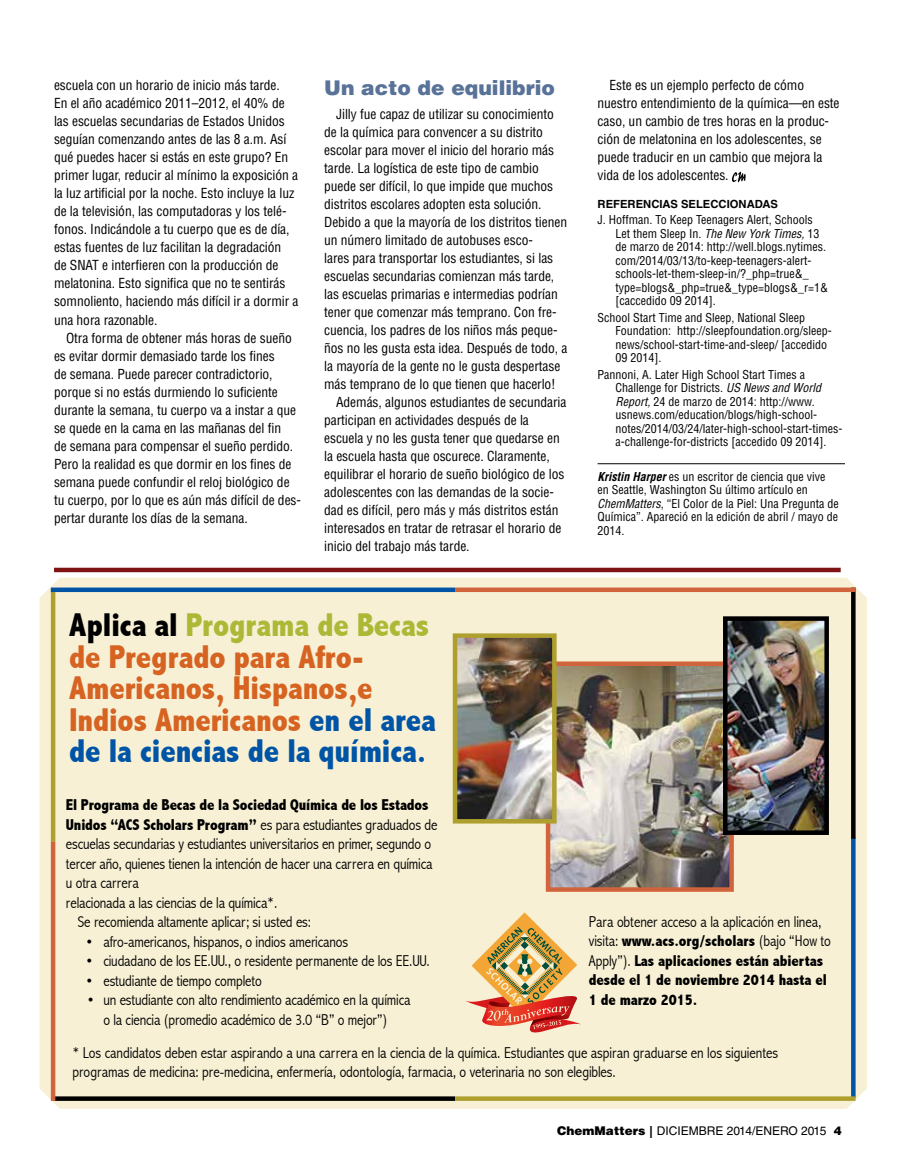
<style>
.page{position:relative;width:905px;height:1175px;background:#fff}
.page>*{position:absolute;margin:0;border:0;box-sizing:border-box;transform-origin:0 0}
.t1{font:800 condensed 33px/31.5px "Abadi";letter-spacing:-.005em;color:#d66321}
.t2{font:900 20.25px "Helvetica LT Std";color:#587298}
.t3{font:300 condensed 15.75px/19.5px "Abadi";letter-spacing:-.01em;color:#000;text-align:center}
.t4{font:800 condensed 15.75px/19.5px "Abadi";letter-spacing:-.005em;color:#000}
.t5{font:condensed 13.5px/18px "Helvetica LT Std";letter-spacing:-.005em;color:#000}
.t6{font:condensed 12px/13.5px "Helvetica LT Std";color:#000}
.t7{font:12px "Helvetica LT Std";color:#000}
.t8{font:700 11.25px "Helvetica LT Std";color:#000}
.s1{color:#000}
.s2{color:#acb937}
.s3{color:#0054a6}
.s4{font-style:italic}
.s5{font-weight:700;font-style:italic}
.s6{font-weight:800}
.s7{font-weight:300}
.s8{font-weight:900}
</style>
<div class="page">
<hr style="left:597px;top:463px;width:248px;height:1px;background:#000">
<svg style="left:732px;top:172px;width:13px;height:10px"></svg>
<div style="left:54px;top:567px;width:786px;height:5px;background:#7e1315"></div>
<div style="left:40px;top:578px;width:826px;height:530px;background:#f7f0d4"></div>
<img style="left:551px;top:666px;width:177px;height:220px">
<div style="left:546px;top:661px;width:187px;height:230px;border:4px solid #d1643c"></div>
<hr style="left:51px;top:588px;width:4px;height:253px;background:#ae9f2f">
<svg style="left:55px;top:1096px;width:400px;height:4px;background:#181714"></svg>
<div style="left:51px;top:587px;width:404px;height:5px;background:#0054a6"></div>
<hr style="left:51px;top:841px;width:4px;height:259px;background:#d1643c">
<svg style="left:464px;top:912px;width:116px;height:122px;background:#deb386"></svg>
<img style="left:458px;top:638px;width:93px;height:180px">
<div style="left:453px;top:633px;width:103px;height:190px;border:4px solid #ae9f2f"></div>
<img style="left:728px;top:621px;width:95px;height:209px">
<div style="left:723px;top:616px;width:105px;height:219px;border:4px solid #000"></div>
<svg style="left:851px;top:838px;width:4px;height:258px"></svg>
<svg style="left:851px;top:592px;width:4px;height:246px"></svg>
<div style="left:455px;top:587px;width:400px;height:5px;background:#d1643c"></div>
<svg style="left:455px;top:1096px;width:400px;height:4px;background:#b4a63e"></svg>
<p class="t5" style="left:54px;top:76px;width:246px">escuela con un horario de inicio más tarde.<br>En el año académico 2011–2012, el 40% de las escuelas secundarias de Estados Unidos seguían comenzando antes de las 8 a.m. Así qué puedes hacer si estás en este grupo? En primer lugar, reducir al mínimo la exposición a la luz artificial por la noche. Esto incluye la luz de la televisión, las computadoras y los telé&shy;fonos. I ndicándole a tu cuerpo que es de día, estas fuentes de luz facilitan la degradación<br>de SNAT e interfieren con la producción de melatonina. Esto significa que no te sentirás somnoliento, haciendo más difícil ir a dormir a una hora razonable.</p>
<p class="t5" style="left:54px;top:328px;width:248px;text-indent:12px">Otra forma de obtener más horas de sueño es evitar dormir demasiado tarde los fines<br>de semana. Puede parecer contradictorio, porque si no estás durmiendo lo suficiente durante la semana, tu cuerpo va a instar a que se quede en la cama en las mañanas del fin<br>de semana para compensar el sueño perdido.<br>Pero la realidad es que dormir en los fines de semana puede confundir el reloj biológico de tu cuerpo, por lo que es aún más difícil de des&shy;pertar durante los días de la semana.</p>
<h2 class="t2" style="left:324px;top:74px;width:232px">Un acto de equilibrio</h2>
<p class="t5" style="left:336px;top:105px;width:219px">Jilly fue capaz de utilizar su conocimiento</p>
<p class="t5" style="left:324px;top:123px;width:220px">de la química para convencer a su distrito</p>
<p class="t5" style="left:324px;top:141px;width:231px">escolar para mover el inicio del horario más</p>
<p class="t5" style="left:324px;top:159px;width:216px">tarde. La logística de este tipo de cambio</p>
<p class="t5" style="left:324px;top:177px;width:230px">puede ser difícil, lo que impide que muchos</p>
<p class="t5" style="left:324px;top:195px;width:219px">distritos escolares adopten esta solución.</p>
<p class="t5" style="left:324px;top:213px;width:244px">Debido a que la mayoría de los distritos tienen</p>
<p class="t5" style="left:324px;top:231px;width:210px">un número limitado de autobuses esco-</p>
<p class="t5" style="left:324px;top:249px;width:230px">lares para transportar los estudiantes, si las</p>
<p class="t5" style="left:324px;top:267px;width:232px">escuelas secundarias comienzan más tarde,</p>
<p class="t5" style="left:324px;top:285px;width:235px">las escuelas primarias e intermedias podrían</p>
<p class="t5" style="left:324px;top:303px;width:234px">tener que comenzar más temprano. Con fre-</p>
<p class="t5" style="left:324px;top:321px;width:235px">cuencia, los padres de los niños más peque-</p>
<p class="t5" style="left:324px;top:339px;width:245px">ños no les gusta esta idea. Después de todo, a</p>
<p class="t5" style="left:324px;top:357px;width:238px">la mayoría de la gente no le gusta despertase</p>
<p class="t5" style="left:324px;top:375px;width:233px">más temprano de lo que tienen que hacerlo!</p>
<p class="t5" style="left:336px;top:393px;width:232px">Además, algunos estudiantes de secundaria</p>
<p class="t5" style="left:324px;top:411px;width:206px">participan en actividades después de la</p>
<p class="t5" style="left:324px;top:429px;width:237px">escuela y no les gusta tener que quedarse en</p>
<p class="t5" style="left:324px;top:447px;width:227px">la escuela hasta que oscurece. Claramente,</p>
<p class="t5" style="left:324px;top:465px;width:242px">equilibrar el horario de sueño biológico de los</p>
<p class="t5" style="left:324px;top:483px;width:231px">adolescentes con las demandas de la socie-</p>
<p class="t5" style="left:324px;top:501px;width:236px">dad es difícil, pero más y más distritos están</p>
<p class="t5" style="left:324px;top:519px;width:239px">interesados en tratar de retrasar el horario de</p>
<p class="t5" style="left:324px;top:537px;width:147px">inicio del trabajo más tarde.</p>
<h1 class="t1" style="left:69px;top:609px;width:368px"><span class="s1">Aplica al</span> <span class="s2">Programa de Becas </span>de Pregrado para Afro-<br>Americanos, Hispanos,e<br>Indios Americanos <span class="s3">en el area de la ciencias de la química.</span></h1>
<p class="t5" style="left:597px;top:76px;width:243px;text-indent:12px">Este es un ejemplo perfecto de cómo nuestro entendimiento de la química—en este caso, un cambio de tres horas en la produc&shy;ción de melatonina en los adolescentes, se puede traducir en un cambio que mejora la vida de los adolescentes.</p>
<p class="t8" style="left:597px;top:197px;width:182px">REFERENCIAS SELECCIONADAS</p>
<p class="t6" style="left:615px;top:213px;width:214px;text-indent:-18px">J. Hoffman. To Keep Teenagers Alert, Schools Let them Sleep I n. <span class="s4">The New York Times,</span> 13 de marzo de 2014: http://well.blogs.nytimes. com/2014/03/13/to-keep-teenagers-alert&shy;schools-let-them-sleep-in/?_php=true&amp;_ type=blogs&amp;_php=true&amp;_type=blogs&amp;_r=1&amp; [caccedido 09 2014].</p>
<p class="t6" style="left:615px;top:310px;width:218px;text-indent:-18px">School Start Time and Sleep, National Sleep Foundation: http://sleepfoundation.org/sleep&shy;news/school-start-time-and-sleep/ [accedido 09 2014].</p>
<p class="t6" style="left:615px;top:367px;width:228px;text-indent:-18px">Pannoni, A. Later H igh School Start Times a Challenge for Districts. <span class="s4">US News and World Report,</span> 24 de marzo de 2014: http://www. usnews.com/education/blogs/high-school&shy;notes/2014/03/24/later-high-school-start-times&shy;a-challenge-for-districts [accedido 09 2014].</p>
<p class="t6" style="left:597px;top:469px;width:243px"><span class="s5">Kristin Harper</span> es un escritor de ciencia que vive en Seattle, Washington Su último artículo en <span class="s4">ChemMatters</span>, “El Color de la Piel: Una Pregunta de Química”. Apareció en la edición de abril / mayo de 2014.</p>
<p class="t4" style="left:66px;top:795px;width:364px">El Programa de Becas de la Sociedad Química de los Estados</p>
<p class="t3" style="left:66px;top:814px;width:373px"><span class="s6">Unidos “ACS Scholars Program”</span> es para estudiantes graduados de</p>
<p class="t3" style="left:66px;top:834px;width:367px">escuelas secundarias y estudiantes universitarios en primer, segundo o</p>
<p class="t3" style="left:66px;top:853px;width:368px">tercer año, quienes tienen la intención de hacer una carrera en química</p>
<p class="t3" style="left:66px;top:873px;width:74px">u otra carrera</p>
<p class="t3" style="left:66px;top:892px;width:213px">relacionada a las ciencias de la química*.</p>
<p class="t3" style="left:78px;top:912px;width:235px">Se recomienda altamente aplicar; si usted es:</p>
<p class="t3" style="left:85px;top:931px;width:264px">• afro-americanos, hispanos, o indios americanos</p>
<p class="t3" style="left:85px;top:951px;width:345px">• ciudadano de los EE.UU., o residente permanente de los EE.UU.</p>
<p class="t3" style="left:85px;top:970px;width:178px">• estudiante de tiempo completo</p>
<p class="t3" style="left:87px;top:990px;width:325px">• un estudiante con alto rendimiento académico en la química o la ciencia (promedio académico de 3.0 “B” o mejor”)</p>
<p class="t3" style="left:72px;top:1042px;width:707px;text-align:left">* Los candidatos deben estar aspirando a una carrera en la ciencia de la química. Estudiantes que aspiran graduarse en los siguientes programas de medicina: pre-medicina, enfermería, odontología, farmacia, o veterinaria no son elegibles.</p>
<p class="t4" style="left:589px;top:911px;width:243px"><span class="s7">Para obtener acceso a la aplicación en linea, visita:</span> www.acs.org/scholars <span class="s7">(bajo “How to Apply”).</span> Las aplicaciones están abiertas desde el 1 de noviembre 2014 hasta el 1 de marzo 2015.</p>
<p class="t7" style="left:557px;top:1124px;width:286px"><span class="s8">chemmatters |</span> DICIEMBRE 2014/ENERO 2015 <span class="s8">4</span></p>
</div>
